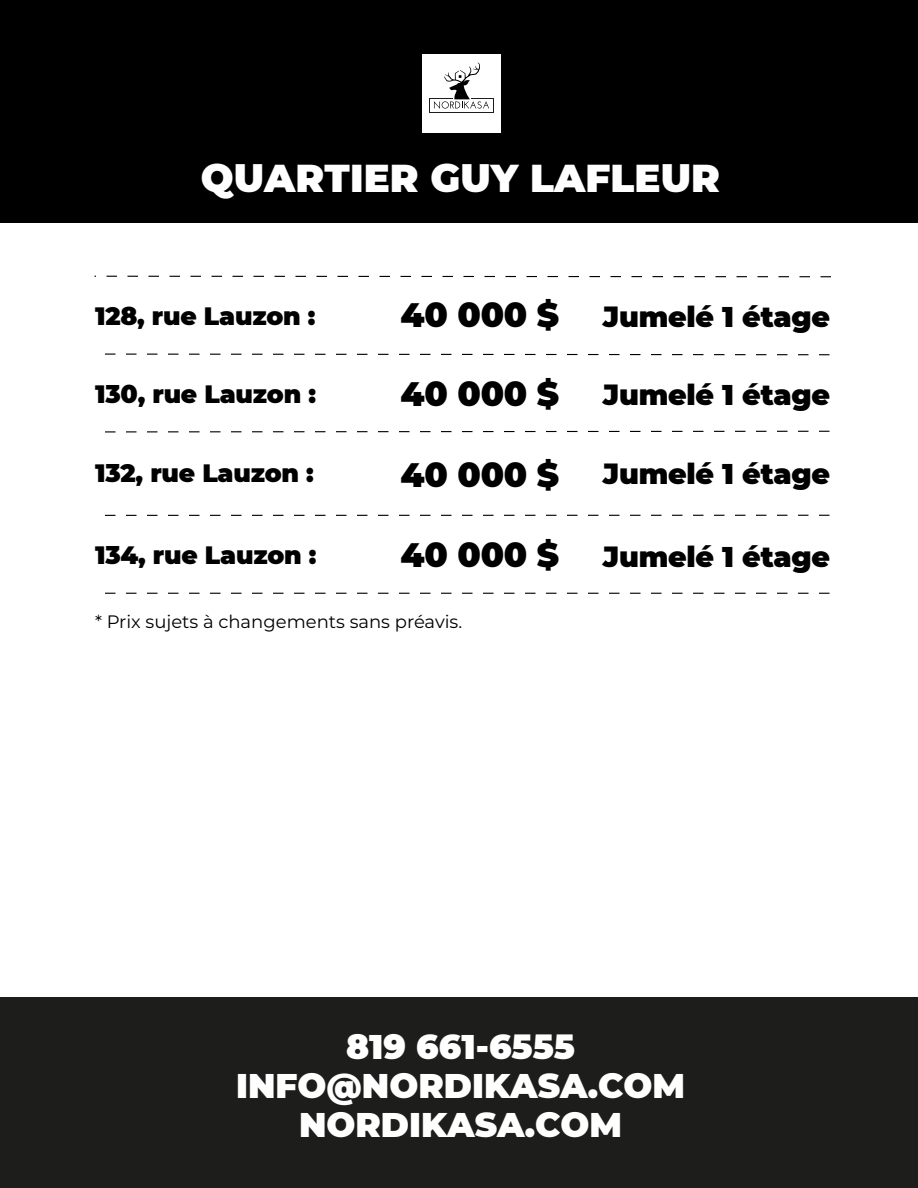
<style>
.page{position:relative;width:918px;height:1188px;background:#fff}
.page>*{position:absolute;margin:0;border:0;box-sizing:border-box;transform-origin:0 0}
.t1{font:900 38.85px "Montserrat";color:#fff}
.t2{font:900 34.2px/39px "Montserrat";color:#fff;text-align:center}
.t3{font:900 33.9px "Montserrat";letter-spacing:-.01em;color:#000}
.t4{font:900 28.5px "Montserrat";letter-spacing:-.01em;color:#000}
.t5{font:900 25.05px "Montserrat";letter-spacing:-.01em;color:#000}
.t6{font:18px "Montserrat";color:#000}
</style>
<div class="page">
<div style="left:0;top:998px;width:918px;height:190px;background:#1d1d1b"></div>
<div style="left:0;top:0;width:918px;height:222px;background:#000"></div>
<div style="left:422px;top:54px;width:79px;height:79px;background:#fff"></div>
<svg style="left:429px;top:63px;width:65px;height:50px"></svg>
<svg style="left:105px;top:593px;width:725px;height:1px"></svg>
<svg style="left:105px;top:515px;width:725px;height:1px"></svg>
<svg style="left:105px;top:430px;width:725px;height:3px"></svg>
<svg style="left:105px;top:353px;width:725px;height:3px"></svg>
<svg style="left:94px;top:275px;width:737px;height:3px"></svg>
<h1 class="t1" style="left:201px;top:149px;width:521px">QUARTIER GUY LAFLEUR</h1>
<p class="t5" style="left:95px;top:297px;width:222px">128, rue Lauzon :</p>
<h3 class="t3" style="left:401px;top:290px;width:160px">40 000 $</h3>
<p class="t4" style="left:603px;top:296px;width:229px">Jumelé 1 étage</p>
<p class="t5" style="left:95px;top:375px;width:222px">130, rue Lauzon :</p>
<h3 class="t3" style="left:401px;top:368px;width:160px">40 000 $</h3>
<p class="t4" style="left:603px;top:374px;width:229px">Jumelé 1 étage</p>
<p class="t5" style="left:95px;top:454px;width:220px">132, rue Lauzon :</p>
<h3 class="t3" style="left:401px;top:449px;width:160px">40 000 $</h3>
<p class="t4" style="left:603px;top:453px;width:229px">Jumelé 1 étage</p>
<p class="t5" style="left:95px;top:536px;width:223px">134, rue Lauzon :</p>
<h3 class="t3" style="left:401px;top:529px;width:160px">40 000 $</h3>
<p class="t4" style="left:603px;top:535px;width:229px">Jumelé 1 étage</p>
<p class="t6" style="left:95px;top:609px;width:369px">* Prix sujets à changements sans préavis.</p>
<h2 class="t2" style="left:236px;top:1025px;width:450px">819 661-6555<br>INFO@NORDIKASA.COM<br>NORDIKASA.COM</h2>
</div>
